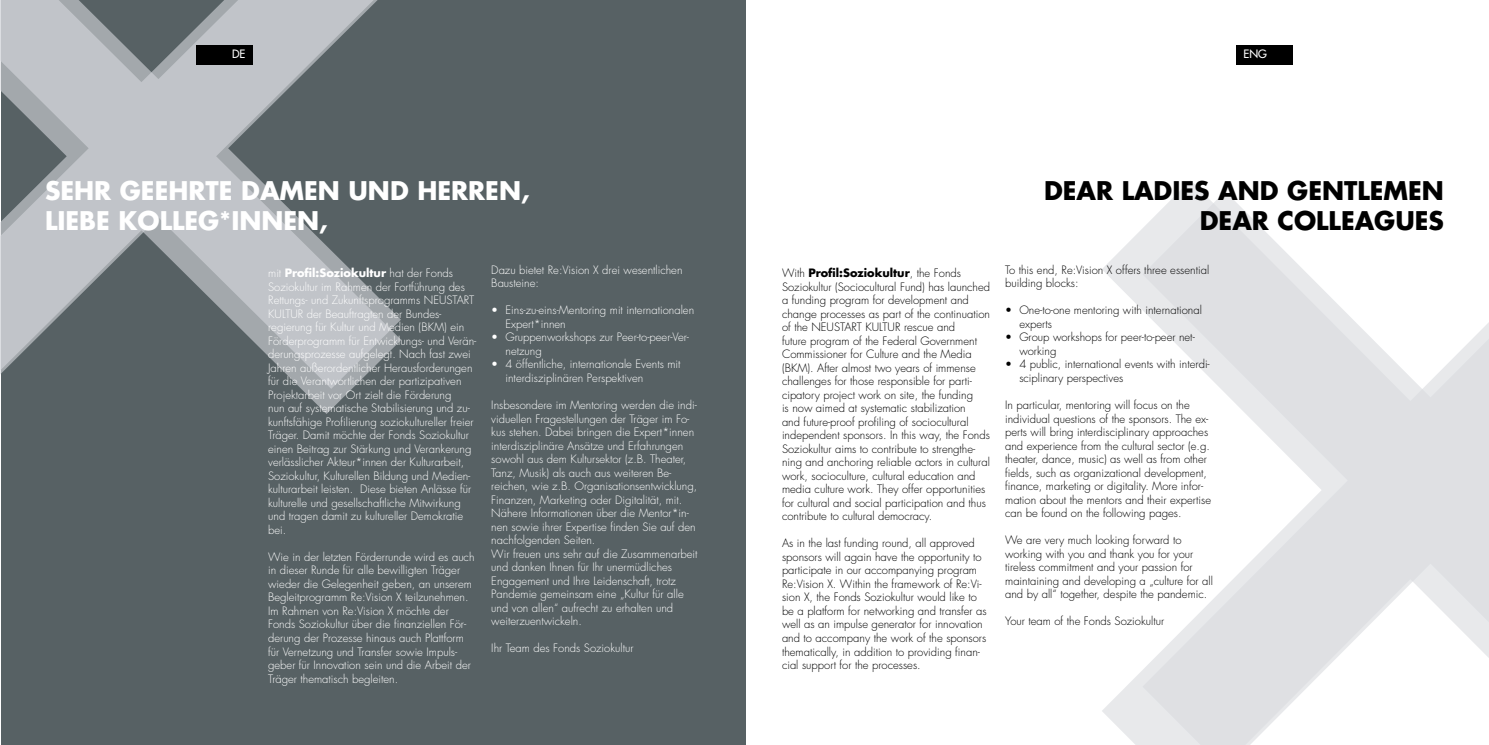
<style>
.page{position:relative;width:1489px;height:745px;background:#fff}
.page>*{position:absolute;margin:0;border:0;box-sizing:border-box;transform-origin:0 0}
.t1{font:700 25px/30px "Futura";color:#fff}
.t2{font:700 25px/30px "Futura";color:#000;text-align:right}
.t3{font:300 11.25px/13.5px "Futura";color:#fff}
.t4{font:300 11.25px/13.5px "Futura";color:#000}
.t5{font:11.25px "Futura";color:#fff}
.s1{font-weight:700}
</style>
<div class="page">
<div style="left:1px;top:0;width:744px;height:744px;background:#576164"></div>
<svg style="left:1102px;top:180px;width:386px;height:564px"></svg>
<svg style="left:0;top:0;width:401px;height:414px"></svg>
<div style="left:1235px;top:45px;width:57px;height:19px;background:#000"></div>
<div style="left:196px;top:45px;width:57px;height:19px;background:#000"></div>
<p class="t5" style="left:232px;top:47px;width:15px">DE</p>
<p class="t5" style="left:1243px;top:47px;width:25px">ENG</p>
<h1 class="t1" style="left:45px;top:175px;width:486px">SEHR GEEHRTE DAMEN UND HERREN,<br>LIEBE KOLLEG*INNEN,</h1>
<h1 class="t2" style="left:1043px;top:175px;width:401px">DEAR LADIES AND GENTLEMEN<br>DEAR COLLEAGUES</h1>
<p class="t3" style="left:268px;top:266px;width:210px">mit <span class="s1">Profil:Soziokultur</span> hat der Fonds Soziokultur im Rahmen der Fortführung des Rettungs- und Zukunftsprogramms NEUSTART KULTUR der Beauftragten der Bundes&shy;regierung für Kultur und Medien (BKM) ein Förderprogramm für Entwicklungs- und Verän&shy;derungsprozesse aufgelegt. Nach fast zwei Jahren außerordentlicher Herausforderungen für die Verantwortlichen der partizipativen Projektarbeit vor Ort zielt die Förderung<br>nun auf systematische Stabilisierung und zu&shy;kunftsfähige Profilierung soziokultureller freier Träger. Damit möchte der Fonds Soziokultur einen Beitrag zur Stärkung und Verankerung verlässlicher Akteur*innen der Kulturarbeit, Soziokultur, Kulturellen Bildung und Medien&shy;kulturarbeit leisten. Diese bieten Anlässe für kulturelle und gesellschaftliche Mitwirkung und tragen damit zu kultureller Demokratie bei.</p>
<p class="t3" style="left:268px;top:550px;width:208px">Wie in der letzten Förderrunde wird es auch in dieser Runde für alle bewilligten Träger wieder die Gelegenheit geben, an unserem Begleitprogramm Re:Vision X teilzunehmen.<br>Im Rahmen von Re:Vision X möchte der Fonds Soziokultur über die finanziellen För&shy;derung der Prozesse hinaus auch Plattform für Vernetzung und Transfer sowie Impuls&shy;geber für Innovation sein und die Arbeit der Träger thematisch begleiten.</p>
<p class="t3" style="left:491px;top:263px;width:193px">Dazu bietet Re:Vision X drei wesentlichen<br>Bausteine:</p>
<p class="t3" style="left:505px;top:303px;width:190px;text-indent:-14px">• Eins-zu-eins-Mentoring mit internationalen<br>Expert*innen</p>
<p class="t3" style="left:505px;top:330px;width:185px;text-indent:-14px">• Gruppenworkshops zur Peer-to-peer-Ver&shy;netzung</p>
<p class="t3" style="left:505px;top:357px;width:177px;text-indent:-14px">• 4 öffentliche, internationale Events mit interdisziplinären Perspektiven</p>
<p class="t3" style="left:491px;top:398px;width:208px">Insbesondere im Mentoring werden die indi&shy;viduellen Fragestellungen der Träger im Fo&shy;kus stehen. Dabei bringen die Expert*innen interdisziplinäre Ansätze und Erfahrungen sowohl aus dem Kultursektor (z.B. Theater, Tanz, Musik) als auch aus weiteren Be&shy;reichen, wie z.B. Organisationsentwicklung, Finanzen, Marketing oder Digitalität, mit.<br>Nähere Informationen über die Mentor*in&shy;nen sowie ihrer Expertise finden Sie auf den nachfolgenden Seiten.<br>Wir freuen uns sehr auf die Zusammenarbeit und danken Ihnen für Ihr unermüdliches Engagement und Ihre Leidenschaft, trotz Pandemie gemeinsam eine „Kultur für alle und von allen“ aufrecht zu erhalten und weiterzuentwickeln.</p>
<p class="t3" style="left:491px;top:641px;width:144px">Ihr Team des Fonds Soziokultur</p>
<p class="t4" style="left:782px;top:266px;width:210px">With <span class="s1">Profil:Soziokultur</span>, the Fonds Soziokultur (Sociocultural Fund) has launched a funding program for development and change processes as part of the continuation of the NEUSTART KULTUR rescue and<br>future program of the Federal Government Commissioner for Culture and the Media (BKM). After almost two years of immense challenges for those responsible for parti&shy;cipatory project work on site, the funding<br>is now aimed at systematic stabilization<br>and future-proof profiling of sociocultural independent sponsors. In this way, the Fonds Soziokultur aims to contribute to strengthe&shy;ning and anchoring reliable actors in cultural work, socioculture, cultural education and media culture work. They offer opportunities for cultural and social participation and thus contribute to cultural democracy.</p>
<p class="t4" style="left:782px;top:536px;width:206px">As in the last funding round, all approved sponsors will again have the opportunity to participate in our accompanying program Re:Vision X. Within the framework of Re:Vi&shy;sion X, the Fonds Soziokultur would like to be a platform for networking and transfer as well as an impulse generator for innovation and to accompany the work of the sponsors thematically, in addition to providing finan&shy;cial support for the processes.</p>
<p class="t4" style="left:1005px;top:263px;width:205px">To this end, Re:Vision X offers three essential building blocks:</p>
<p class="t4" style="left:1019px;top:303px;width:184px;text-indent:-14px">• One-to-one mentoring with international experts</p>
<p class="t4" style="left:1019px;top:330px;width:177px;text-indent:-14px">• Group workshops for peer-to-peer net&shy;working</p>
<p class="t4" style="left:1019px;top:357px;width:192px;text-indent:-14px">• 4 public, international events with interdi&shy;sciplinary perspectives</p>
<p class="t4" style="left:1005px;top:398px;width:207px">In particular, mentoring will focus on the individual questions of the sponsors. The ex&shy;perts will bring interdisciplinary approaches and experience from the cultural sector (e.g. theater, dance, music) as well as from other fields, such as organizational development, finance, marketing or digitality. More infor&shy;mation about the mentors and their expertise can be found on the following pages.</p>
<p class="t4" style="left:1005px;top:533px;width:209px">We are very much looking forward to working with you and thank you for your tireless commitment and your passion for maintaining and developing a „culture for all and by all“ together, despite the pandemic.</p>
<p class="t4" style="left:1005px;top:614px;width:160px">Your team of the Fonds Soziokultur</p>
</div>
